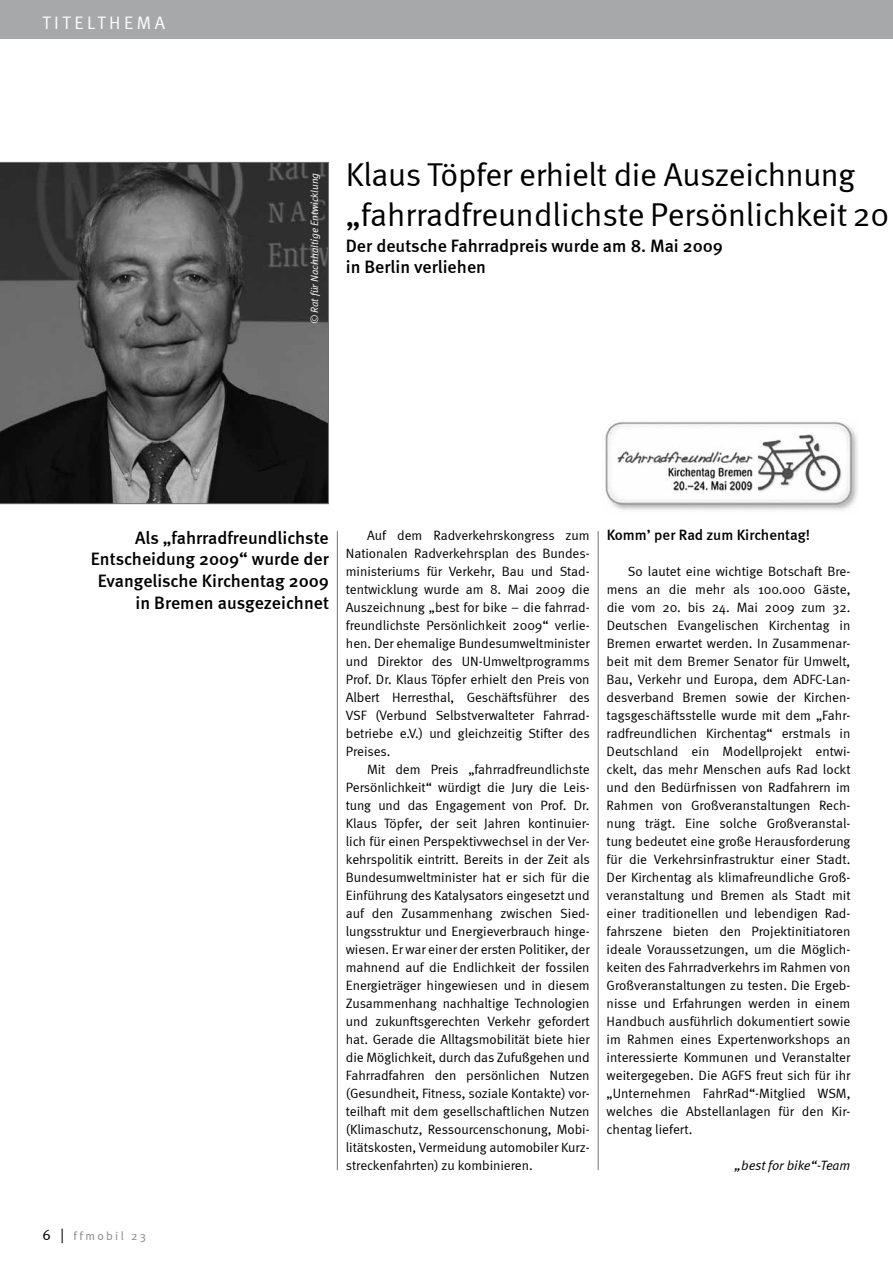
<style>
.page{position:relative;width:893px;height:1263px;background:#fff}
.page>*{position:absolute;margin:0;border:0;box-sizing:border-box;transform-origin:0 0}
.t1{font:33px/39.6px "Meta Normal";letter-spacing:-.01em;color:#000}
.t2{font:500 18px/21.6px "Meta";color:#000;text-align:right}
.t3{font:18px "Meta Normal";color:#fff}
.t4{font:500 15px "Meta";letter-spacing:-.005em;color:#000}
.t5{font:13.5px/18px "Meta Normal";letter-spacing:-.005em;color:#000;text-align:justify}
.t6{font:italic 13.5px "Meta Normal";color:#000}
.t7{font:12px "Meta Normal";letter-spacing:.195em;color:#87888a}
.t8{font:italic 10.5px "Meta Normal";color:#fff}
.s1{font-size:15px;color:#000}
</style>
<div class="page">
<div style="left:0;top:0;width:893px;height:38px;background:#a7a8aa"></div>
<hr style="left:598px;top:531px;width:1px;height:639px;background:#707172">
<hr style="left:337px;top:531px;width:1px;height:639px;background:#707172">
<img style="left:605px;top:421px;width:253px;height:89px">
<svg style="left:0;top:162px;width:329px;height:342px;background:#4a4a4a"></svg>
<h2 class="t3" style="left:43px;top:13px;width:56px">TIT ELTH</h2>
<h2 class="t3" style="left:124px;top:13px;width:42px">EMA</h2>
<p class="t8" style="left:308px;top:324px;width:153px;rotate:-90deg">© Rat für Nachhaltige Entwicklung</p>
<h1 class="t1" style="left:346px;top:154px;width:545px">Klaus Töpfer erhielt die Auszeichnung „fahrradfreundlichste Persönlichkeit 20</h1>
<h2 class="t2" style="left:346px;top:234px;width:379px;text-align:left">Der deutsche Fahrradpreis wurde am 8. Mai 2009 in Berlin verliehen</h2>
<h2 class="t2" style="left:91px;top:527px;width:240px">Als „fahrradfreundlichste<br>Entscheidung 2009“ wurde der<br>Evangelische Kirchentag 2009 in Bremen ausgezeichnet</h2>
<p class="t5" style="left:346px;top:526px;width:246px;text-indent:21px">Auf dem Radverkehrskongress zum Nationalen Radverkehrsplan des Bundes&shy;ministeriums für Verkehr, Bau und Stad&shy;tentwicklung wurde am 8. Mai 2009 die Auszeichnung „best for bike – die fahrrad&shy;freundlichste Persönlichkeit 2009“ verlie&shy;hen. Der ehemalige Bundesumweltminister und Direktor des UN-Umweltprogramms Prof. Dr. Klaus Töpfer erhielt den Preis von Albert H erresthal, Geschäftsführer des VSF (Verbund Selbstverwalteter Fahrrad&shy;betriebe e.V.) und gleichzeitig Stifter des Preises.</p>
<p class="t5" style="left:346px;top:760px;width:246px;text-indent:21px">Mit dem Preis „fahrradfreundlichste Persönlichkeit“ würdigt die Jury die Leis&shy;tung und das Engagement von Prof. Dr.<br>Klaus Töpfer, der seit Jahren kontinuier&shy;lich für einen Perspektivwechsel in der Ver&shy;kehrspolitik eintritt. Bereits in der Zeit als Bundesumweltminister hat er sich für die Einführung des Katalysators eingesetzt und auf den Zusammenhang zwischen Sied&shy;lungsstruktur und Energieverbrauch hinge&shy;wiesen. Er war einer der ersten Politiker, der mahnend auf die Endlichkeit der fossilen Energieträger hingewiesen und in diesem Zusammenhang nachhaltige Technologien und zukunftsgerechten Verkehr gefordert hat. Gerade die Alltagsmobilität biete hier die Möglichkeit, durch das Zufußgehen und Fahrradfahren den persönlichen N utzen (Gesundheit, Fitness, soziale Kontakte) vor&shy;teilhaft mit dem gesellschaftlichen N utzen (Klimaschutz, Ressourcenschonung, Mobi&shy;litätskosten, Vermeidung automobiler Kurz&shy;streckenfahrten) zu kombinieren.</p>
<p class="t4" style="left:607px;top:526px;width:205px">Komm’ per Rad zum Kirchentag!</p>
<p class="t5" style="left:607px;top:562px;width:246px;text-indent:21px">So lautet eine wichtige Botschaft Bre&shy;mens an die mehr als 100.000 Gäste, die vom 20. bis 24. Mai 2009 zum 32.<br>Deutschen Evangelischen Kirchentag in Bremen erwartet werden. I n Zusammenar&shy;beit mit dem Bremer Senator für Umwelt, Bau, Verkehr und Europa, dem AD FC-Lan&shy;desverband Bremen sowie der Kirchen&shy;tagsgeschäftsstelle wurde mit dem „Fahr&shy;radfreundlichen Kirchentag“ erstmals in Deutschland ein Modellprojekt entwi&shy;ckelt, das mehr Menschen aufs Rad lockt und den Bedürfnissen von Radfahrern im Rahmen von Großveranstaltungen Rech&shy;nung trägt. Eine solche Großveranstal&shy;tung bedeutet eine große H erausforderung für die Verkehrsinfrastruktur einer Stadt.<br>Der Kirchentag als klimafreundliche Groß&shy;veranstaltung und Bremen als Stadt mit einer traditionellen und lebendigen Rad&shy;fahrszene bieten den Projektinitiatoren ideale Voraussetzungen, um die Möglich&shy;keiten des Fahrradverkehrs im Rahmen von Großveranstaltungen zu testen. Die Ergeb&shy;nisse und Erfahrungen werden in einem Handbuch ausführlich dokumentiert sowie im Rahmen eines Expertenworkshops an interessierte Kommunen und Veranstalter weitergegeben. Die AGFS freut sich für ihr „Unternehmen FahrRad“-Mitglied WSM, welches die Abstellanlagen für den Kir&shy;chentag liefert.</p>
<p class="t6" style="left:735px;top:1157px;width:117px">„best for bike“-Team</p>
<p class="t7" style="left:43px;top:1229px;width:105px"><span class="s1">6 |</span> ffmobil 23</p>
</div>
